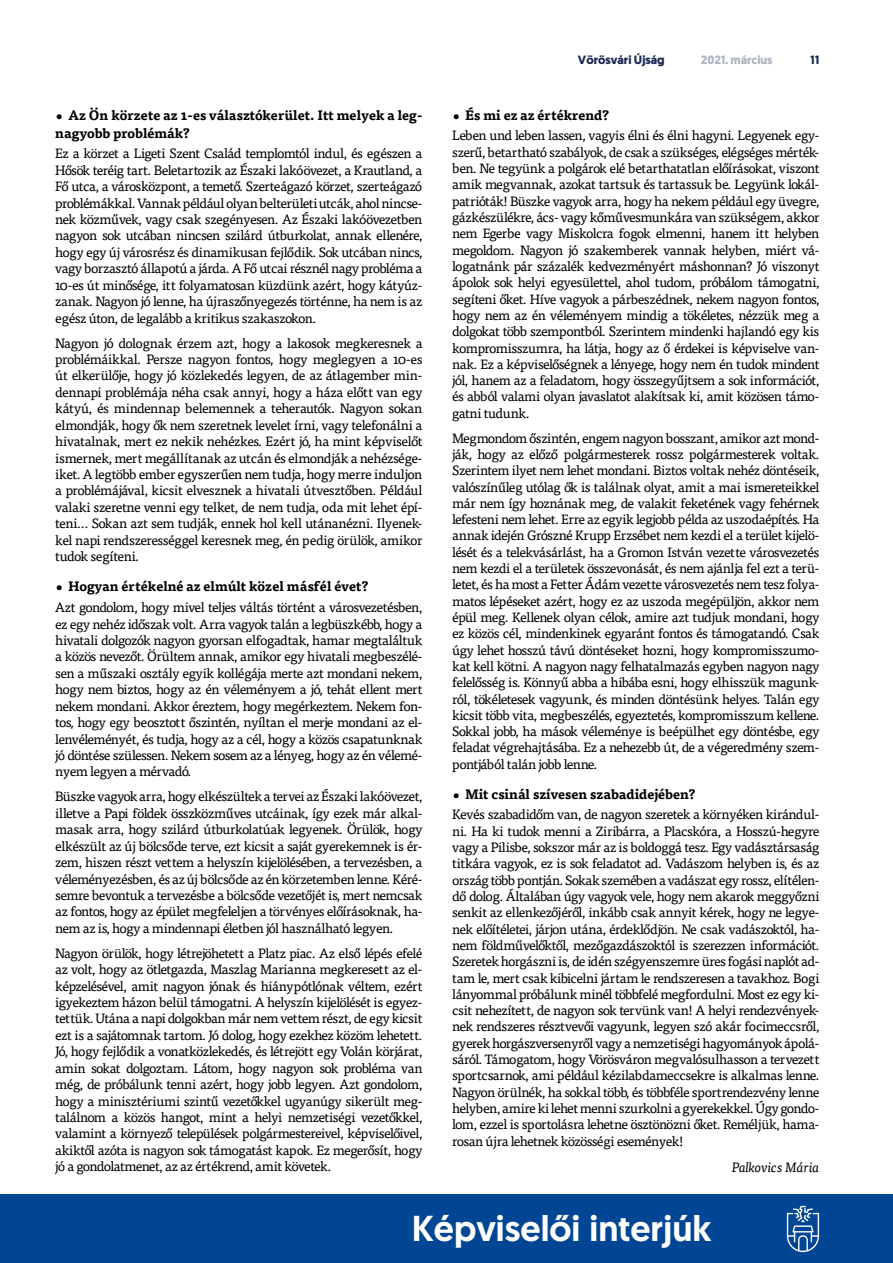
<style>
.page{position:relative;width:893px;height:1263px;background:#fff}
.page>*{position:absolute;margin:0;border:0;box-sizing:border-box;transform-origin:0 0}
.t1{font:500 36px "Geomanist";color:#fff}
.t2{font:13.5px/16.4px "Tisa Pro";letter-spacing:-.04em;color:#000;text-align:justify}
.t3{font:700 13.5px/17.5px "Tisa Pro";color:#000}
.t4{font:italic 13.5px "Tisa Pro";letter-spacing:-.035em;color:#000}
.t5{font:700 12px "Geomanist";color:#1a2a53}
.t6{font:700 12px "Geomanist";color:#adb5c0}
</style>
<div class="page">
<div style="left:0;top:1194px;width:893px;height:69px;background:#014694"></div>
<svg style="left:787px;top:1206px;width:32px;height:46px"></svg>
<p class="t3" style="left:55px;top:106px;width:369px">• Az Ön körzete az 1-es választókerület. Itt melyek a leg&shy;nagyobb problémák?</p>
<p class="t2" style="left:55px;top:145px;width:369px">Ez a körzet a Ligeti Szent Család templomtól indul, és egészen a Hősök teréig tart. Beletartozik az Északi lakóövezet, a Krautland, a Fő utca, a városközpont, a temető. Szerteágazó körzet, szerteágazó problémákkal. Vannak például olyan belterületi utcák, ahol nincse&shy;nek közművek, vagy csak szegényesen. Az Északi lakóövezetben nagyon sok utcában nincsen szilárd útburkolat, annak ellenére, hogy egy új városrész és dinamikusan fejlődik. Sok utcában nincs, vagy borzasztó állapotú a járda. A Fő utcai résznél nagy probléma a 10-es út minősége, itt folyamatosan küzdünk azért, hogy kátyúz&shy;zanak. Nagyon jó lenne, ha újraszőnyegezés történne, ha nem is az egész úton, de legalább a kritikus szakaszokon.</p>
<p class="t2" style="left:55px;top:334px;width:369px">Nagyon jó dolognak érzem azt, hogy a lakosok megkeresnek a problémáikkal. Persze nagyon fontos, hogy meglegyen a 10-es út elkerülője, hogy jó közlekedés legyen, de az átlagember min&shy;dennapi problémája néha csak annyi, hogy a háza előtt van egy kátyú, és mindennap belemennek a teherautók. Nagyon sokan elmondják, hogy ők nem szeretnek levelet írni, vagy telefonálni a hivatalnak, mert ez nekik nehézkes. Ezért jó, ha mint képviselőt ismernek, mert megállítanak az utcán és elmondják a nehézsége&shy;iket. A legtöbb ember egyszerűen nem tudja, hogy merre induljon a problémájával, kicsit elvesznek a hivatali útvesztőben. Például valaki szeretne venni egy telket, de nem tudja, oda mit lehet épí&shy;teni… Sokan azt sem tudják, ennek hol kell utánanézni. Ilyenek&shy;kel napi rendszerességgel keresnek meg, én pedig örülök, amikor tudok segíteni.</p>
<p class="t3" style="left:55px;top:577px;width:315px">• Hogyan értékelné az elmúlt közel másfél évet?</p>
<p class="t2" style="left:55px;top:598px;width:369px">Azt gondolom, hogy mivel teljes váltás történt a városvezetésben, ez egy nehéz időszak volt. Arra vagyok talán a legbüszkébb, hogy a hivatali dolgozók nagyon gyorsan elfogadtak, hamar megtaláltuk a közös nevezőt. Örültem annak, amikor egy hivatali megbeszélé&shy;sen a műszaki osztály egyik kollégája merte azt mondani nekem, hogy nem biztos, hogy az én véleményem a jó, tehát ellent mert nekem mondani. Akkor éreztem, hogy megérkeztem. Nekem fon&shy;tos, hogy egy beosztott őszintén, nyíltan el merje mondani az el&shy;lenvéleményét, és tudja, hogy az a cél, hogy a közös csapatunknak jó döntése szülessen. Nekem sosem az a lényeg, hogy az én vélemé&shy;nyem legyen a mérvadó.</p>
<p class="t2" style="left:55px;top:787px;width:369px">Büszke vagyok arra, hogy elkészültek a tervei az Északi lakóövezet, illetve a Papi földek összközműves utcáinak, így ezek már alkal&shy;masak arra, hogy szilárd útburkolatúak legyenek. Örülök, hogy elkészült az új bölcsőde terve, ezt kicsit a saját gyerekemnek is ér&shy;zem, hiszen részt vettem a helyszín kijelölésében, a tervezésben, a véleményezésben, és az új bölcsőde az én körzetemben lenne. Kéré&shy;semre bevontuk a tervezésbe a bölcsőde vezetőjét is, mert nemcsak az fontos, hogy az épület megfeleljen a törvényes előírásoknak, ha&shy;nem az is, hogy a mindennapi életben jól használható legyen.</p>
<p class="t2" style="left:55px;top:944px;width:369px">Nagyon örülök, hogy létrejöhetett a Platz piac. Az első lépés efelé az volt, hogy az ötletgazda, Maszlag Marianna megkeresett az el&shy;képzelésével, amit nagyon jónak és hiánypótlónak véltem, ezért igyekeztem házon belül támogatni. A helyszín kijelölését is egyez&shy;tettük. Utána a napi dolgokban már nem vettem részt, de egy kicsit ezt is a sajátomnak tartom. Jó dolog, hogy ezekhez közöm lehetett.<br>Jó, hogy fejlődik a vonatközlekedés, és létrejött egy Volán körjárat, amin sokat dolgoztam. Látom, hogy nagyon sok probléma van még, de próbálunk tenni azért, hogy jobb legyen. Azt gondolom, hogy a minisztériumi szintű vezetőkkel ugyanúgy sikerült meg&shy;találnom a közös hangot, mint a helyi nemzetiségi vezetőkkel, valamint a környező települések polgármestereivel, képviselőivel, akiktől azóta is nagyon sok támogatást kapok. Ez megerősít, hogy jó a gondolatmenet, az az értékrend, amit követek.</p>
<p class="t5" style="left:578px;top:52px;width:88px">Vörösvári Újság</p>
<p class="t6" style="left:701px;top:52px;width:73px">2021. március</p>
<p class="t5" style="left:811px;top:52px;width:10px">11</p>
<p class="t3" style="left:452px;top:106px;width:158px">• És mi ez az értékrend?</p>
<p class="t2" style="left:452px;top:127px;width:369px">Leben und leben lassen, vagyis élni és élni hagyni. Legyenek egy&shy;szerű, betartható szabályok, de csak a szükséges, elégséges mérték&shy;ben. Ne tegyünk a polgárok elé betarthatatlan előírásokat, viszont amik megvannak, azokat tartsuk és tartassuk be. Legyünk lokál&shy;patrióták! Büszke vagyok arra, hogy ha nekem például egy üvegre, gázkészülékre, ács- vagy kőművesmunkára van szükségem, akkor nem Egerbe vagy Miskolcra fogok elmenni, hanem itt helyben megoldom. Nagyon jó szakemberek vannak helyben, miért vá&shy;logatnánk pár százalék kedvezményért máshonnan? Jó viszonyt ápolok sok helyi egyesülettel, ahol tudom, próbálom támogatni, segíteni őket. Híve vagyok a párbeszédnek, nekem nagyon fontos, hogy nem az én véleményem mindig a tökéletes, nézzük meg a dolgokat több szempontból. Szerintem mindenki hajlandó egy kis kompromisszumra, ha látja, hogy az ő érdekei is képviselve van&shy;nak. Ez a képviselőségnek a lényege, hogy nem én tudok mindent jól, hanem az a feladatom, hogy összegyűjtsem a sok információt, és abból valami olyan javaslatot alakítsak ki, amit közösen támo&shy;gatni tudunk.</p>
<p class="t2" style="left:452px;top:429px;width:369px">Megmondom őszintén, engem nagyon bosszant, amikor azt mond&shy;ják, hogy az előző polgármesterek rossz polgármesterek voltak.<br>Szerintem ilyet nem lehet mondani. Biztos voltak nehéz döntéseik, valószínűleg utólag ők is találnak olyat, amit a mai ismereteikkel már nem így hoznának meg, de valakit feketének vagy fehérnek lefesteni nem lehet. Erre az egyik legjobb példa az uszodaépítés. Ha annak idején Grószné Krupp Erzsébet nem kezdi el a terület kijelö&shy;lését és a telekvásárlást, ha a Gromon István vezette városvezetés nem kezdi el a területek összevonását, és nem ajánlja fel ezt a terü&shy;letet, és ha most a Fetter Ádám vezette városvezetés nem tesz folya&shy;matos lépéseket azért, hogy ez az uszoda megépüljön, akkor nem épül meg. Kellenek olyan célok, amire azt tudjuk mondani, hogy ez közös cél, mindenkinek egyaránt fontos és támogatandó. Csak úgy lehet hosszú távú döntéseket hozni, hogy kompromisszumo&shy;kat kell kötni. A nagyon nagy felhatalmazás egyben nagyon nagy felelősség is. Könnyű abba a hibába esni, hogy elhisszük magunk&shy;ról, tökéletesek vagyunk, és minden döntésünk helyes. Talán egy kicsit több vita, megbeszélés, egyeztetés, kompromisszum kellene.<br>Sokkal jobb, ha mások véleménye is beépülhet egy döntésbe, egy feladat végrehajtásába. Ez a nehezebb út, de a végeredmény szem&shy;pontjából talán jobb lenne.</p>
<p class="t3" style="left:452px;top:784px;width:245px">• Mit csinál szívesen szabadidejében?</p>
<p class="t2" style="left:452px;top:806px;width:369px">Kevés szabadidőm van, de nagyon szeretek a környéken kirándul&shy;ni. Ha ki tudok menni a Ziribárra, a Placskóra, a Hosszú-hegyre vagy a Pilisbe, sokszor már az is boldoggá tesz. Egy vadásztársaság titkára vagyok, ez is sok feladatot ad. Vadászom helyben is, és az ország több pontján. Sokak szemében a vadászat egy rossz, elítélen&shy;dő dolog. Általában úgy vagyok vele, hogy nem akarok meggyőzni senkit az ellenkezőjéről, inkább csak annyit kérek, hogy ne legye&shy;nek előítéletei, járjon utána, érdeklődjön. Ne csak vadászoktól, ha&shy;nem földművelőktől, mezőgazdászoktól is szerezzen információt.<br>Szeretek horgászni is, de idén szégyenszemre üres fogási naplót ad&shy;tam le, mert csak kibicelni jártam le rendszeresen a tavakhoz. Bogi lányommal próbálunk minél többfelé megfordulni. Most ez egy ki&shy;csit nehezített, de nagyon sok tervünk van! A helyi rendezvények&shy;nek rendszeres résztvevői vagyunk, legyen szó akár focimeccsről, gyerek horgászversenyről vagy a nemzetiségi hagyományok ápolá&shy;sáról. Támogatom, hogy Vörösváron megvalósulhasson a tervezett sportcsarnok, ami például kézilabdameccsekre is alkalmas lenne.<br>Nagyon örülnék, ha sokkal több, és többféle sportrendezvény lenne helyben, amire ki lehet menni szurkolni a gyerekekkel. Úgy gondo&shy;lom, ezzel is sportolásra lehetne ösztönözni őket. Reméljük, hama&shy;rosan újra lehetnek közösségi események!</p>
<p class="t4" style="left:732px;top:1157px;width:89px">Palkovics Mária</p>
<h1 class="t1" style="left:412px;top:1204px;width:301px">Képviselői interjúk</h1>
</div>
